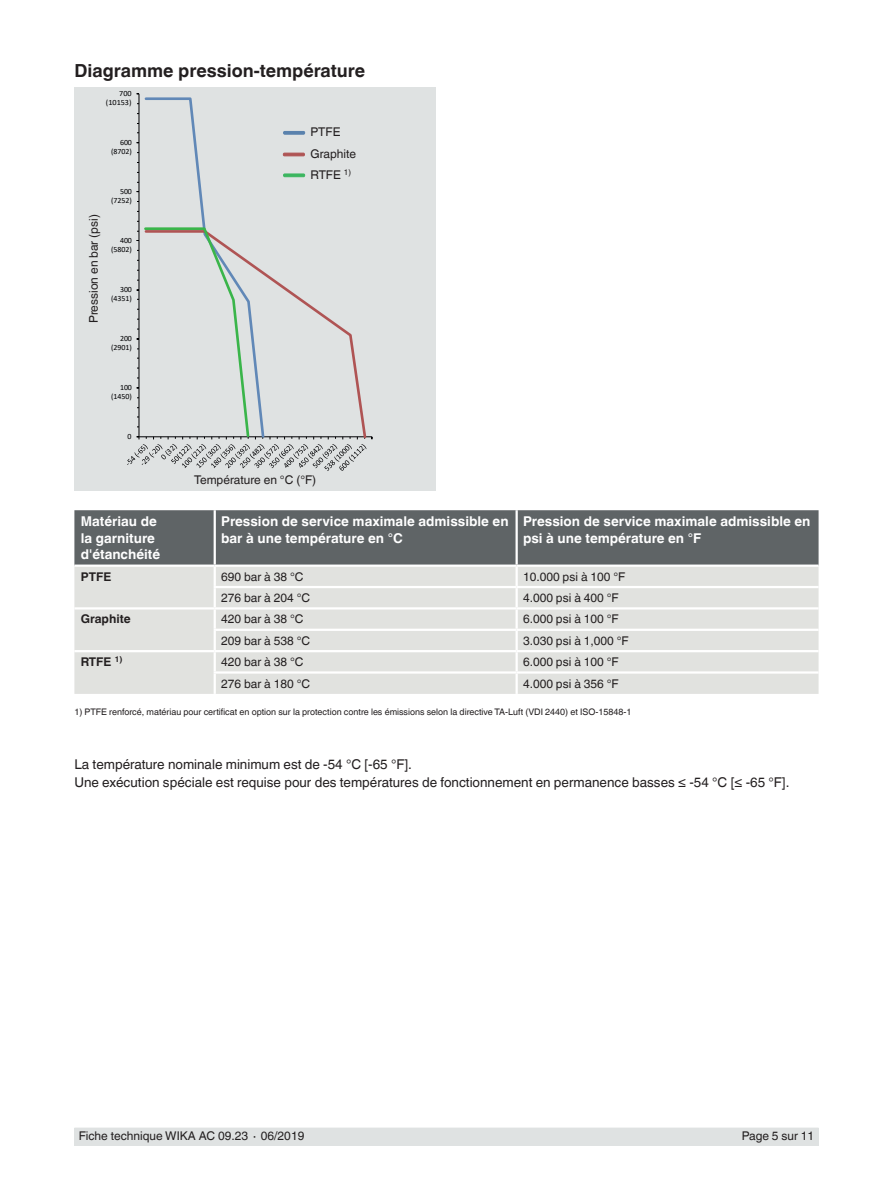
<style>
.page{position:relative;width:893px;height:1188px;background:#fff}
.page>*{position:absolute;margin:0;border:0;box-sizing:border-box;transform-origin:0 0}
.t1{font:700 18px "Helvetica World";color:#231f20}
.t2{font:700 13.5px/16.5px "Helvetica World";color:#fff}
.t3{font:13.5px/18px "Helvetica World";color:#231f20}
.t4{font:12px/21.3px "Helvetica World";color:#231f20}
.t5{font:700 12px "Helvetica World";color:#231f20}
.t6{font:9px "Helvetica World";color:#231f20}
.t7{font:7.95px/9.4px "Calibri";color:#000002;text-align:right}
</style>
<div class="page">
<div style="left:74px;top:1128px;width:745px;height:17px;background:#dfe2e2"></div>
<div style="left:74px;top:671px;width:745px;height:23px;background:#e1e2df"></div>
<hr style="left:517px;top:671px;width:302px;height:3px;background:#fff">
<svg style="left:74px;top:510px;width:745px;height:161px;background:#b7b9b8"></svg>
<hr style="left:515px;top:652px;width:3px;height:19px;background:#fff">
<hr style="left:214px;top:671px;width:303px;height:3px;background:#fff">
<hr style="left:214px;top:674px;width:2px;height:20px;background:#fff">
<hr style="left:214px;top:510px;width:2px;height:55px;background:#fff">
<hr style="left:74px;top:565px;width:141px;height:2px;background:#fff">
<hr style="left:515px;top:674px;width:3px;height:20px;background:#fff">
<div style="left:74px;top:87px;width:362px;height:404px;background:#dfe2e2"></div>
<hr style="left:139px;top:436px;width:233px;height:1px;background:#000002">
<svg style="left:127px;top:93px;width:239px;height:378px"></svg>
<h1 class="t1" style="left:74px;top:60px;width:292px">Diagramme pression-température</h1>
<p class="t7" style="left:106px;top:88px;width:27px">700 (10153)</p>
<p class="t7" style="left:111px;top:137px;width:22px">600 (8702)</p>
<p class="t4" style="left:83px;top:323px;width:110px;rotate:-90deg">Pression en bar (psi)</p>
<p class="t7" style="left:111px;top:186px;width:22px">500 (7252)</p>
<p class="t7" style="left:111px;top:235px;width:22px">400 (5802)</p>
<p class="t7" style="left:111px;top:284px;width:22px">300 (4351)</p>
<p class="t7" style="left:111px;top:333px;width:22px">200 (2901)</p>
<p class="t7" style="left:111px;top:382px;width:22px">100 (1450)</p>
<p class="t7" style="left:128px;top:431px;width:6px">0</p>
<p class="t4" style="left:310px;top:122px;width:47px">PTFE<br>Graphite<br>RTFE <sup>1)</sup></p>
<p class="t4" style="left:194px;top:470px;width:124px">Température en °C (°F)</p>
<p class="t2" style="left:81px;top:513px;width:81px">Matériau de la garniture d'étanchéité</p>
<p class="t2" style="left:221px;top:513px;width:289px">Pression de service maximale admissible en bar à une température en °C</p>
<p class="t2" style="left:523px;top:513px;width:289px">Pression de service maximale admissible en psi à une température en °F</p>
<p class="t5" style="left:81px;top:570px;width:32px">PTFE</p>
<p class="t4" style="left:221px;top:566px;width:84px">690 bar à 38 °C</p>
<p class="t4" style="left:523px;top:566px;width:104px">10.000 psi à 100 °F</p>
<p class="t4" style="left:221px;top:587px;width:91px">276 bar à 204 °C</p>
<p class="t4" style="left:523px;top:587px;width:97px">4.000 psi à 400 °F</p>
<p class="t5" style="left:81px;top:612px;width:51px">Graphite</p>
<p class="t4" style="left:221px;top:609px;width:84px">420 bar à 38 °C</p>
<p class="t4" style="left:523px;top:609px;width:97px">6.000 psi à 100 °F</p>
<p class="t4" style="left:221px;top:630px;width:91px">209 bar à 538 °C</p>
<p class="t4" style="left:523px;top:630px;width:107px">3.030 psi à 1,000 °F</p>
<p class="t5" style="left:81px;top:655px;width:43px">RTFE <sup>1)</sup></p>
<p class="t4" style="left:221px;top:651px;width:84px">420 bar à 38 °C</p>
<p class="t4" style="left:523px;top:651px;width:97px">6.000 psi à 100 °F</p>
<p class="t4" style="left:221px;top:673px;width:91px">276 bar à 180 °C</p>
<p class="t4" style="left:523px;top:673px;width:97px">4.000 psi à 356 °F</p>
<p class="t6" style="left:74px;top:707px;width:558px">1) PTFE renforcé, matériau pour certificat en option sur la protection contre les émissions selon la directive TA-Luft (VDI 2440) et ISO-15848-1</p>
<p class="t3" style="left:74px;top:755px;width:716px">La température nominale minimum est de -54 °C [-65 °F].<br>Une exécution spéciale est requise pour des températures de fonctionnement en permanence basses ≤ -54 °C [≤ -65 °F].</p>
<p class="t4" style="left:79px;top:1126px;width:227px">Fiche technique WIKA AC 09.23 ∙ 06/2019</p>
<p class="t4" style="left:742px;top:1126px;width:74px">Page 5 sur 11</p>
</div>
